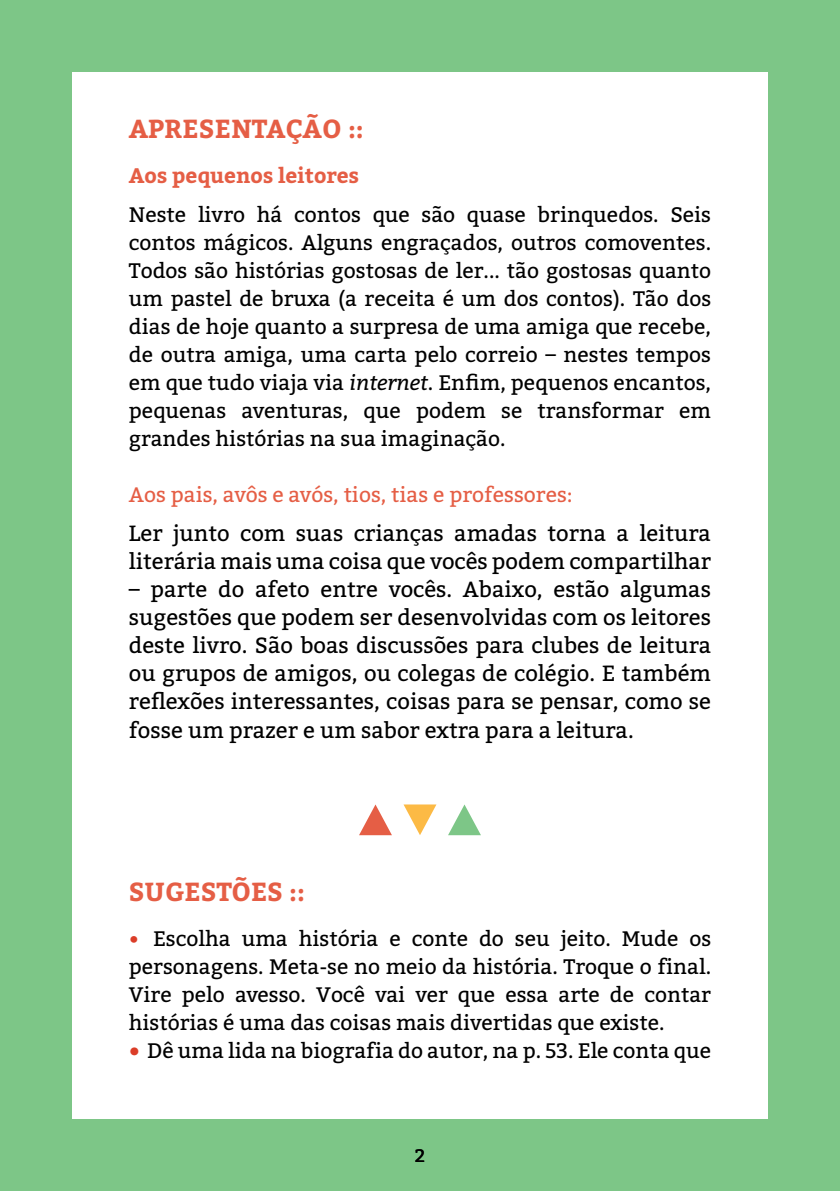
<style>
.page{position:relative;width:840px;height:1191px;background:#fff}
.page>*{position:absolute;margin:0;border:0;box-sizing:border-box;transform-origin:0 0}
.t1{font:700 26px "Bitter";color:#e55e45}
.t2{font:22px/28px "Bitter";color:#000}
.t3{font:21px/28px "Bitter";color:#000;text-align:justify}
.t4{font:21px "Bitter";color:#e55e45}
.t5{font:700 21px "Bitter";color:#e55e45}
.t6{font:18px "Bitter";color:#000}
.s1{font-style:italic}
.s2{color:#db3d28}
.s3{font-weight:700;color:#db3d28}
</style>
<div class="page">
<div style="left:0;top:0;width:839px;height:1191px;background:#7dc687"></div>
<div style="left:72px;top:72px;width:695px;height:1047px;background:#fff"></div>
<svg style="left:359px;top:804px;width:33px;height:31px"></svg>
<svg style="left:403px;top:804px;width:33px;height:31px"></svg>
<svg style="left:448px;top:804px;width:32px;height:31px"></svg>
<p class="t1" style="left:129px;top:108px;width:236px">APRESENTAÇÃO ::</p>
<p class="t5" style="left:129px;top:159px;width:231px">Aos pequenos leitores</p>
<p class="t3" style="left:129px;top:201px;width:583px">Neste livro há contos que são quase brinquedos. Seis contos mágicos. Alguns engraçados, outros comoventes.<br>Todos são histórias gostosas de ler... tão gostosas quanto um pastel de bruxa (a receita é um dos contos). Tão dos dias de hoje quanto a surpresa de uma amiga que recebe, de outra amiga, uma carta pelo correio – nestes tempos em que tudo viaja via <span class="s1">internet</span>. Enfim, pequenos encantos, pequenas aventuras, que podem se transformar em grandes histórias na sua imaginação.</p>
<p class="t4" style="left:129px;top:481px;width:445px">Aos pais, avôs e avós, tios, tias e professores:</p>
<p class="t2" style="left:129px;top:520px;width:583px">Ler junto com suas crianças amadas torna a leitura literária mais uma coisa que vocês podem compartilhar</p>
<p class="t2" style="left:129px;top:576px;width:583px;text-align:justify">– parte do afeto entre vocês. Abaixo, estão algumas sugestões que podem ser desenvolvidas com os leitores deste livro. São boas discussões para clubes de leitura ou grupos de amigos, ou colegas de colégio. E também reflexões interessantes, coisas para se pensar, como se fosse um prazer e um sabor extra para a leitura.</p>
<p class="t1" style="left:129px;top:871px;width:177px">SUGESTÕES ::</p>
<p class="t3" style="left:129px;top:924px;width:583px"><span class="s2">•</span> Escolha uma história e conte do seu jeito. Mude os personagens. Meta-se no meio da história. Troque o final.<br>Vire pelo avesso. Você vai ver que essa arte de contar histórias é uma das coisas mais divertidas que existe.</p>
<p class="t3" style="left:129px;top:1036px;width:583px"><span class="s3">•</span> Dê uma lida na biografia do autor, na p. 53. Ele conta que</p>
<p class="t6" style="left:414px;top:1144px;width:12px">2</p>
</div>
